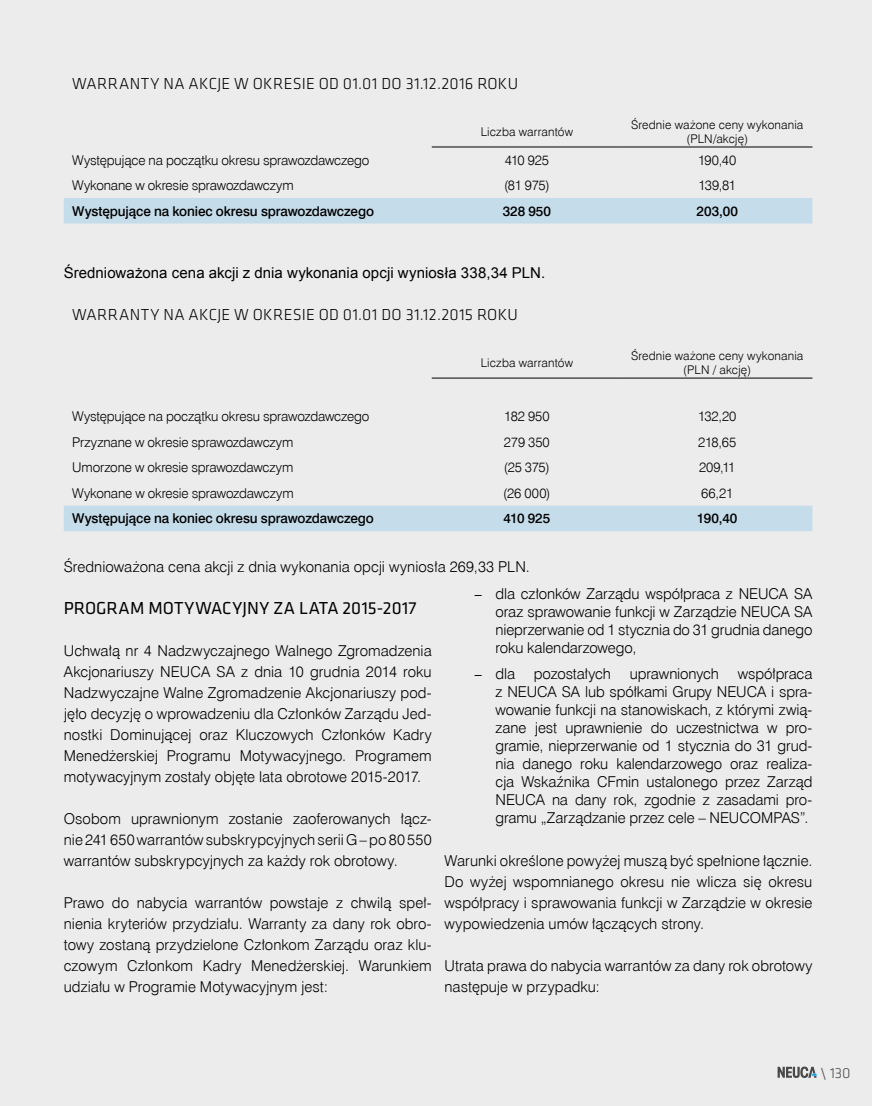
<style>
.page{position:relative;width:872px;height:1106px;background:#ececed}
.page>*{position:absolute;margin:0;border:0;box-sizing:border-box;transform-origin:0 0}
.t1{font:18px "Klavika Basic";letter-spacing:.01em;color:#000}
.t2{font:300 16.5px "Klavika";letter-spacing:.02em;color:#000}
.t3{font:15px/21px "Swis 721 Lt EU";color:#000;text-align:justify}
.t4{font:15px "Arial";color:#000}
.t5{font:300 15px "Klavika";color:#494948}
.t6{font:13.5px "Swis 721 Lt EU";letter-spacing:-.01em;color:#000}
.t7{font:13.5px "Swis 721 Md EU";letter-spacing:-.01em;color:#000}
.t8{font:12px/13.5px "Swis 721 Lt EU";letter-spacing:.01em;color:#000;text-align:center}
</style>
<div class="page">
<div style="left:64px;top:198px;width:748px;height:25px;background:#c5dcea"></div>
<hr style="left:432px;top:147px;width:190px;height:1px;background:#000">
<hr style="left:622px;top:147px;width:190px;height:1px;background:#000">
<div style="left:64px;top:505px;width:748px;height:26px;background:#c5dcea"></div>
<hr style="left:432px;top:378px;width:190px;height:1px;background:#000">
<hr style="left:622px;top:378px;width:190px;height:1px;background:#000">
<svg style="left:777px;top:1066px;width:40px;height:11px"></svg>
<p class="t2" style="left:72px;top:75px;width:447px">WARRANTY NA AKCJE W OKRESIE OD 01.01 DO 31.12.2016 ROKU</p>
<p class="t8" style="left:481px;top:125px;width:94px">Liczba warrantów</p>
<p class="t8" style="left:631px;top:118px;width:174px">Średnie ważone ceny wykonania (PLN/akcję)</p>
<p class="t6" style="left:72px;top:152px;width:298px">Występujące na początku okresu sprawozdawczego</p>
<p class="t6" style="left:505px;top:152px;width:46px">410 925</p>
<p class="t6" style="left:698px;top:152px;width:40px">190,40</p>
<p class="t6" style="left:72px;top:177px;width:223px">Wykonane w okresie sprawozdawczym</p>
<p class="t6" style="left:504px;top:177px;width:47px">(81 975)</p>
<p class="t6" style="left:698px;top:177px;width:39px">139,81</p>
<p class="t7" style="left:72px;top:203px;width:303px">Występujące na koniec okresu sprawozdawczego</p>
<p class="t7" style="left:503px;top:203px;width:50px">328 950</p>
<p class="t7" style="left:696px;top:203px;width:43px">203,00</p>
<p class="t4" style="left:64px;top:263px;width:483px">Średnioważona cena akcji z dnia wykonania opcji wyniosła 338,34 PLN.</p>
<p class="t2" style="left:72px;top:306px;width:447px">WARRANTY NA AKCJE W OKRESIE OD 01.01 DO 31.12.2015 ROKU</p>
<p class="t8" style="left:481px;top:356px;width:94px">Liczba warrantów</p>
<p class="t8" style="left:631px;top:349px;width:174px">Średnie ważone ceny wykonania (PLN / akcję)</p>
<p class="t6" style="left:72px;top:408px;width:298px">Występujące na początku okresu sprawozdawczego</p>
<p class="t6" style="left:504px;top:408px;width:47px">182 950</p>
<p class="t6" style="left:698px;top:408px;width:40px">132,20</p>
<p class="t6" style="left:72px;top:434px;width:223px">Przyznane w okresie sprawozdawczym</p>
<p class="t6" style="left:504px;top:434px;width:47px">279 350</p>
<p class="t6" style="left:698px;top:434px;width:39px">218,65</p>
<p class="t6" style="left:72px;top:459px;width:223px">Umorzone w okresie sprawozdawczym</p>
<p class="t6" style="left:504px;top:459px;width:47px">(25 375)</p>
<p class="t6" style="left:699px;top:459px;width:38px">209,11</p>
<p class="t6" style="left:72px;top:485px;width:223px">Wykonane w okresie sprawozdawczym</p>
<p class="t6" style="left:503px;top:485px;width:49px">(26 000)</p>
<p class="t6" style="left:701px;top:485px;width:33px">66,21</p>
<p class="t7" style="left:72px;top:510px;width:303px">Występujące na koniec okresu sprawozdawczego</p>
<p class="t7" style="left:503px;top:510px;width:48px">410 925</p>
<p class="t7" style="left:697px;top:510px;width:42px">190,40</p>
<p class="t3" style="left:64px;top:557px;width:467px">Średnioważona cena akcji z dnia wykonania opcji wyniosła 269,33 PLN.</p>
<p class="t1" style="left:64px;top:596px;width:354px">PROGRAM MOTYWACYJNY ZA LATA 2015-2017</p>
<p class="t3" style="left:64px;top:641px;width:369px">Uchwałą nr 4 Nadzwyczajnego Walnego Zgromadzenia Akcjonariuszy NEUCA SA z dnia 10 grudnia 2014 roku Nadzwyczajne Walne Zgromadzenie Akcjonariuszy pod&shy;jęło decyzję o wprowadzeniu dla Członków Zarządu Jed&shy;nostki Dominującej oraz Kluczowych Członków Kadry Menedżerskiej Programu Motywacyjnego. Programem motywacyjnym zostały objęte lata obrotowe 2015-2017.</p>
<p class="t3" style="left:64px;top:809px;width:369px">Osobom uprawnionym zostanie zaoferowanych łącz&shy;nie 241 650 warrantów subskrypcyjnych serii G – po 80 550 warrantów subskrypcyjnych za każdy rok obrotowy.</p>
<p class="t3" style="left:64px;top:893px;width:369px">Prawo do nabycia warrantów powstaje z chwilą speł&shy;nienia kryteriów przydziału. Warranty za dany rok obro&shy;towy zostaną przydzielone Członkom Zarządu oraz klu&shy;czowym Członkom Kadry Menedżerskiej. Warunkiem udziału w Programie Motywacyjnym jest:</p>
<p class="t3" style="left:495px;top:585px;width:318px;line-height:18px">dla członków Zarządu współpraca z NEUCA SA oraz sprawowanie funkcji w Zarządzie NEUCA SA nieprzerwanie od 1 stycznia do 31 grudnia danego roku kalendarzowego,</p>
<p class="t3" style="left:495px;top:664px;width:21px">dla</p>
<p class="t3" style="left:534px;top:664px;width:79px">pozostałych</p>
<p class="t3" style="left:630px;top:664px;width:91px">uprawnionych</p>
<p class="t3" style="left:495px;top:665px;width:318px;line-height:18px;text-indent:242px">współpraca z NEUCA SA lub spółkami Grupy NEUCA i spra&shy;wowanie funkcji na stanowiskach, z którymi zwią&shy;zane jest uprawnienie do uczestnictwa w pro&shy;gramie, nieprzerwanie od 1 stycznia do 31 grud&shy;nia danego roku kalendarzowego oraz realiza&shy;cja Wskaźnika CFmin ustalonego przez Zarząd NEUCA na dany rok, zgodnie z zasadami pro&shy;gramu „Zarządzanie przez cele – NEUCOMPAS”.</p>
<p class="t3" style="left:444px;top:851px;width:369px">Warunki określone powyżej muszą być spełnione łącznie.<br>Do wyżej wspomnianego okresu nie wlicza się okresu współpracy i sprawowania funkcji w Zarządzie w okresie wypowiedzenia umów łączących strony.</p>
<p class="t3" style="left:444px;top:956px;width:369px">Utrata prawa do nabycia warrantów za dany rok obrotowy następuje w przypadku:</p>
<p class="t5" style="left:820px;top:1064px;width:32px">\ 130</p>
</div>
